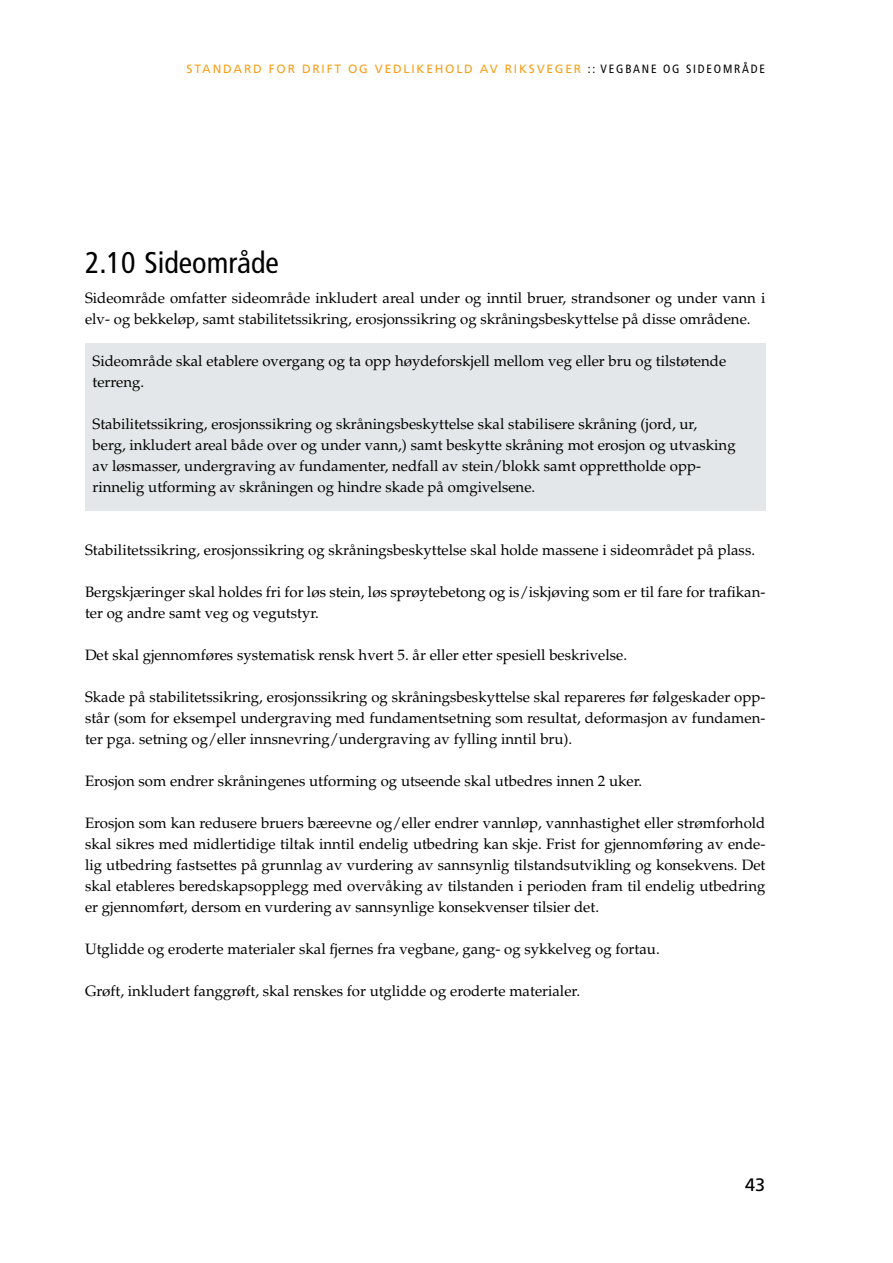
<style>
.page{position:relative;width:893px;height:1263px;background:#fff}
.page>*{position:absolute;margin:0;border:0;box-sizing:border-box;transform-origin:0 0}
.t1{font:condensed 30px "Frutiger LT Std";color:#000}
.t2{font:18px "Frutiger LT Std";color:#000}
.t3{font:15px/21px "Palatino LT Std";color:#000}
.t4{font:12px "Frutiger LT Std";letter-spacing:.15em;color:#f6a01a}
.s1{font-stretch:condensed;color:#000}
</style>
<div class="page">
<div style="left:85px;top:343px;width:680px;height:167px;background:#e4e7e9"></div>
<p class="t4" style="left:187px;top:62px;width:580px">STANDARD FOR DRIFT OG VEDLIKEHOLD AV RIKSVEGER <span class="s1">:: VEGBANE OG SIDEOMRÅDE</span></p>
<h1 class="t1" style="left:85px;top:245px;width:195px">2.10 Sideområde</h1>
<p class="t3" style="left:85px;top:288px;width:682px">Sideområde omfatter sideområde inkludert areal under og inntil bruer, strandsoner og under vann i elv- og bekkeløp, samt stabilitetssikring, erosjonssikring og skråningsbeskyttelse på disse områdene.</p>
<p class="t3" style="left:93px;top:351px;width:635px">Sideområde skal etablere overgang og ta opp høydeforskjell mellom veg eller bru og tilstøtende terreng.</p>
<p class="t3" style="left:93px;top:414px;width:645px">Stabilitetssikring, erosjonssikring og skråningsbeskyttelse skal stabilisere skråning (jord, ur,<br>berg, inkludert areal både over og under vann,) samt beskytte skråning mot erosjon og utvasking av løsmasser, undergraving av fundamenter, nedfall av stein/blokk samt opprettholde opp&shy;rinnelig utforming av skråningen og hindre skade på omgivelsene.</p>
<p class="t3" style="left:85px;top:540px;width:672px">Stabilitetssikring, erosjonssikring og skråningsbeskyttelse skal holde massene i sideområdet på plass.</p>
<p class="t3" style="left:85px;top:582px;width:682px">Bergskjæringer skal holdes fri for løs stein, løs sprøytebetong og is/iskjøving som er til fare for trafikan&shy;ter og andre samt veg og vegutstyr.</p>
<p class="t3" style="left:85px;top:645px;width:544px">Det skal gjennomføres systematisk rensk hvert 5. år eller etter spesiell beskrivelse.</p>
<p class="t3" style="left:85px;top:687px;width:682px;text-align:justify">Skade på stabilitetssikring, erosjonssikring og skråningsbeskyttelse skal repareres før følgeskader opp&shy;står (som for eksempel undergraving med fundamentsetning som resultat, deformasjon av fundamen&shy;ter pga. setning og/eller innsnevring/undergraving av fylling inntil bru).</p>
<p class="t3" style="left:85px;top:771px;width:559px">Erosjon som endrer skråningenes utforming og utseende skal utbedres innen 2 uker.</p>
<p class="t3" style="left:85px;top:813px;width:682px;text-align:justify">Erosjon som kan redusere bruers bæreevne og/eller endrer vannløp, vannhastighet eller strømforhold skal sikres med midlertidige tiltak inntil endelig utbedring kan skje. Frist for gjennomføring av ende&shy;lig utbedring fastsettes på grunnlag av vurdering av sannsynlig tilstandsutvikling og konsekvens. Det skal etableres beredskapsopplegg med overvåking av tilstanden i perioden fram til endelig utbedring er gjennomført, dersom en vurdering av sannsynlige konsekvenser tilsier det.</p>
<p class="t3" style="left:85px;top:939px;width:576px">Utglidde og eroderte materialer skal fjernes fra vegbane, gang- og sykkelveg og fortau.</p>
<p class="t3" style="left:85px;top:981px;width:497px">Grøft, inkludert fanggrøft, skal renskes for utglidde og eroderte materialer.</p>
<p class="t2" style="left:745px;top:1174px;width:22px">43</p>
</div>
